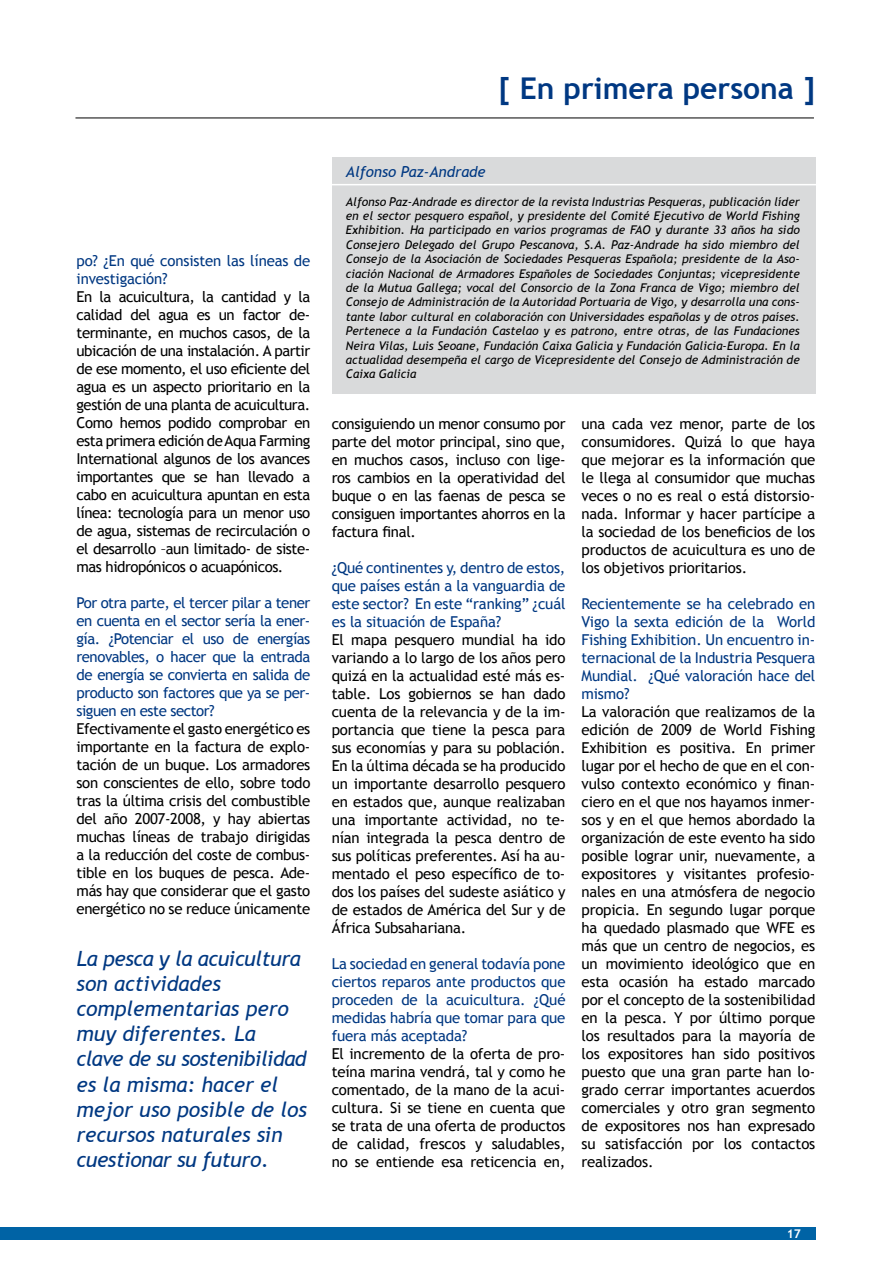
<style>
.page{position:relative;width:893px;height:1263px;background:#fff}
.page>*{position:absolute;margin:0;border:0;box-sizing:border-box;transform-origin:0 0}
.t1{font:700 30px "Trebuchet MS";color:#003882}
.t2{font:italic 21px/25.2px "Trebuchet MS";color:#003882}
.t3{font:15px/18px "Trebuchet MS";letter-spacing:-.01em;color:#000;text-align:justify}
.t4{font:15px/18px "Trebuchet MS";letter-spacing:-.01em;color:#003882;text-align:justify}
.t5{font:italic 15px "Trebuchet MS";color:#003882}
.t6{font:italic 12px/14.4px "Trebuchet MS";color:#000;text-align:justify}
.t7{font:700 12px "Trebuchet MS";color:#fff}
</style>
<div class="page">
<div style="left:332px;top:157px;width:483px;height:237px;background:#d9dadb"></div>
<hr style="left:327px;top:184px;width:502px;height:1px;background:#fff">
<hr style="left:75px;top:118px;width:739px;height:1px;background:#000">
<div style="left:0;top:1228px;width:815px;height:12px;background:#0063a5"></div>
<h1 class="t1" style="left:499px;top:70px;width:318px">[ En primera persona ]</h1>
<p class="t4" style="left:77px;top:252px;width:235px">po? ¿En qué consisten las líneas de investigación?</p>
<p class="t3" style="left:77px;top:288px;width:235px">En la acuicultura, la cantidad y la calidad del agua es un factor de&shy;terminante, en muchos casos, de la ubicación de una instalación. A partir de ese momento, el uso eficiente del agua es un aspecto prioritario en la gestión de una planta de acuicultura.<br>Como hemos podido comprobar en esta primera edición de Aqua Farming International algunos de los avances importantes que se han llevado a cabo en acuicultura apuntan en esta línea: tecnología para un menor uso de agua, sistemas de recirculación o el desarrollo –aun limitado- de siste&shy;mas hidropónicos o acuapónicos.</p>
<p class="t4" style="left:77px;top:594px;width:235px">Por otra parte, el tercer pilar a tener en cuenta en el sector sería la ener&shy;gía. ¿Potenciar el uso de energías renovables, o hacer que la entrada de energía se convierta en salida de producto son factores que ya se per&shy;siguen en este sector?</p>
<p class="t3" style="left:77px;top:720px;width:235px">Efectivamente el gasto energético es importante en la factura de explo&shy;tación de un buque. Los armadores son conscientes de ello, sobre todo tras la última crisis del combustible del año 2007-2008, y hay abiertas muchas líneas de trabajo dirigidas a la reducción del coste de combus&shy;tible en los buques de pesca. Ade&shy;más hay que considerar que el gasto energético no se reduce únicamente</p>
<h2 class="t2" style="left:77px;top:946px;width:232px">La pesca y la acuicultura son actividades complementarias pero muy diferentes. La clave de su sostenibilidad es la misma: hacer el mejor uso posible de los recursos naturales sin cuestionar su futuro.</h2>
<p class="t5" style="left:346px;top:163px;width:141px">Alfonso Paz-Andrade</p>
<p class="t6" style="left:346px;top:194px;width:455px">Alfonso Paz-Andrade es director de la revista Industrias Pesqueras, publicación líder en el sector pesquero español, y presidente del Comité Ejecutivo de World Fishing Exhibition. Ha participado en varios programas de FAO y durante 33 años ha sido Consejero Delegado del Grupo Pescanova, S.A. Paz-Andrade ha sido miembro del Consejo de la Asociación de Sociedades Pesqueras Española; presidente de la Aso&shy;ciación Nacional de Armadores Españoles de Sociedades Conjuntas; vicepresidente de la Mutua Gallega; vocal del Consorcio de la Zona Franca de Vigo; miembro del Consejo de Administración de la Autoridad Portuaria de Vigo, y desarrolla una cons&shy;tante labor cultural en colaboración con Universidades españolas y de otros países.<br>Pertenece a la Fundación Castelao y es patrono, entre otras, de las Fundaciones Neira Vilas, Luis Seoane, Fundación Caixa Galicia y Fundación Galicia-Europa. En la actualidad desempeña el cargo de Vicepresidente del Consejo de Administración de Caixa Galicia</p>
<p class="t3" style="left:332px;top:415px;width:235px">consiguiendo un menor consumo por parte del motor principal, sino que, en muchos casos, incluso con lige&shy;ros cambios en la operatividad del buque o en las faenas de pesca se consiguen importantes ahorros en la factura final.</p>
<p class="t4" style="left:332px;top:559px;width:235px">¿Qué continentes y, dentro de estos, que países están a la vanguardia de este sector? En este “ranking” ¿cuál es la situación de España?</p>
<p class="t3" style="left:332px;top:631px;width:235px">El mapa pesquero mundial ha ido variando a lo largo de los años pero quizá en la actualidad esté más es&shy;table. Los gobiernos se han dado cuenta de la relevancia y de la im&shy;portancia que tiene la pesca para sus economías y para su población.<br>En la última década se ha producido un importante desarrollo pesquero en estados que, aunque realizaban una importante actividad, no te&shy;nían integrada la pesca dentro de sus políticas preferentes. Así ha au&shy;mentado el peso específico de to&shy;dos los países del sudeste asiático y de estados de América del Sur y de África Subsahariana.</p>
<p class="t4" style="left:332px;top:955px;width:235px">La sociedad en general todavía pone ciertos reparos ante productos que proceden de la acuicultura. ¿Qué medidas habría que tomar para que fuera más aceptada?</p>
<p class="t3" style="left:332px;top:1045px;width:235px">El incremento de la oferta de pro&shy;teína marina vendrá, tal y como he comentado, de la mano de la acui&shy;cultura. Si se tiene en cuenta que se trata de una oferta de productos de calidad, frescos y saludables, no se entiende esa reticencia en,</p>
<p class="t3" style="left:581px;top:415px;width:235px">una cada vez menor, parte de los consumidores. Quizá lo que haya que mejorar es la información que le llega al consumidor que muchas veces o no es real o está distorsio&shy;nada. Informar y hacer partícipe a la sociedad de los beneficios de los productos de acuicultura es uno de los objetivos prioritarios.</p>
<p class="t4" style="left:581px;top:595px;width:235px">Recientemente se ha celebrado en Vigo la sexta edición de la World Fishing Exhibition. Un encuentro in&shy;ternacional de la Industria Pesquera Mundial. ¿Qué valoración hace del mismo?</p>
<p class="t3" style="left:581px;top:703px;width:235px">La valoración que realizamos de la edición de 2009 de World Fishing Exhibition es positiva. En primer lugar por el hecho de que en el con&shy;vulso contexto económico y finan&shy;ciero en el que nos hayamos inmer&shy;sos y en el que hemos abordado la organización de este evento ha sido posible lograr unir, nuevamente, a expositores y visitantes profesio&shy;nales en una atmósfera de negocio propicia. En segundo lugar porque ha quedado plasmado que WFE es más que un centro de negocios, es un movimiento ideológico que en esta ocasión ha estado marcado por el concepto de la sostenibilidad en la pesca. Y por último porque los resultados para la mayoría de los expositores han sido positivos puesto que una gran parte han lo&shy;grado cerrar importantes acuerdos comerciales y otro gran segmento de expositores nos han expresado su satisfacción por los contactos realizados.</p>
<p class="t7" style="left:787px;top:1226px;width:16px">17</p>
</div>
